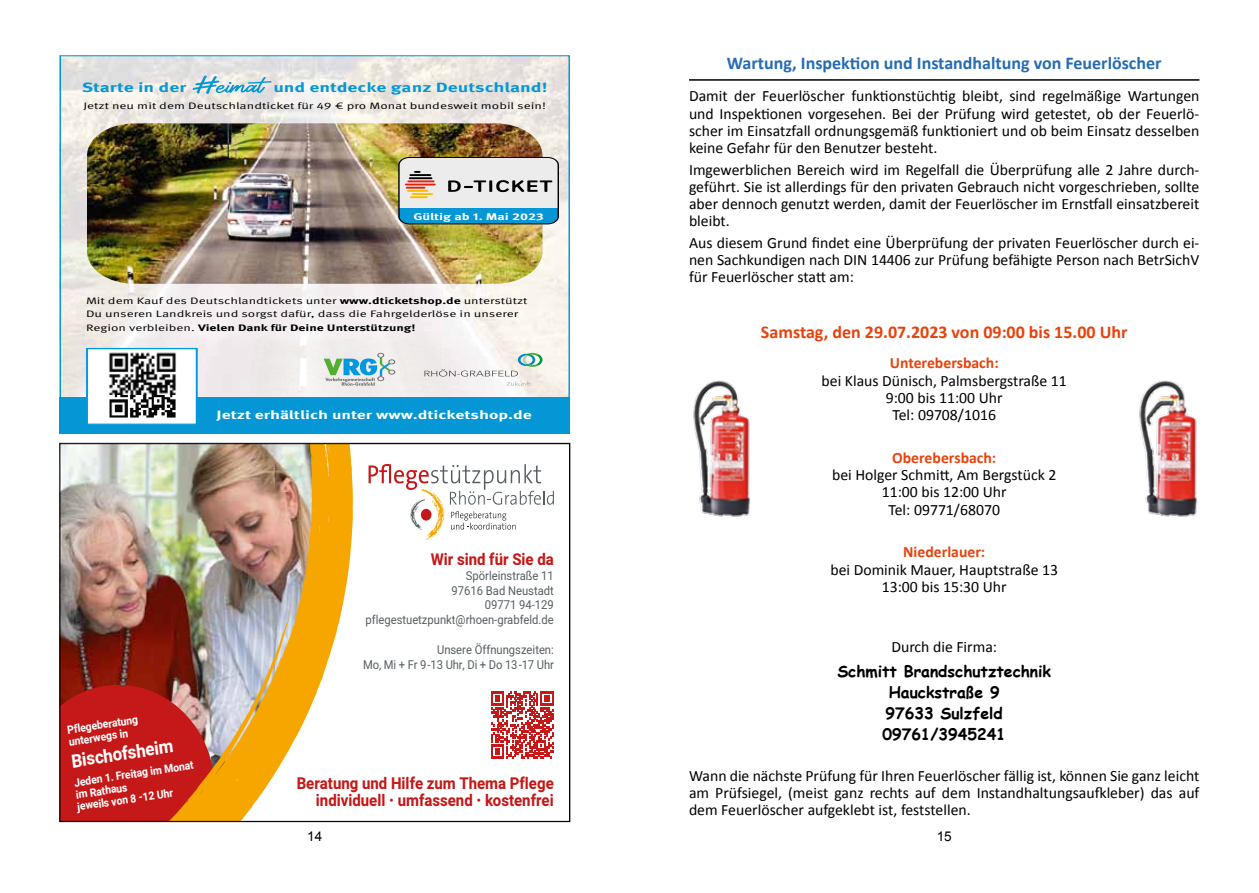
<style>
.page{position:relative;width:1259px;height:893px;background:#fff}
.page>*{position:absolute;margin:0;border:0;box-sizing:border-box;transform-origin:0 0}
.t1{font:700 18.3px "Heebo";color:#fff;scale:.93 1}
.t2{font:700 18px "Calibri";color:#246cb5}
.t3{font:700 18px "Calibri";color:#e7430c}
.t4{font:700 16.2px/17.5px "Heebo";color:#c51818;text-align:right;scale:.92 1}
.t5{font:15.75px/17.2px "Calibri";color:#000;text-align:justify}
.t6{font:700 15.75px/21px "Comic Sans MS";color:#000;text-align:center}
.t7{font:700 15.75px "Calibri";color:#e7430c}
.t8{font:700 13.5px "Meta Pro";color:#0597d5}
.t9{font:13.5px "Arial";color:#000}
.t10{font:700 13.35px "Meta Pro";color:#0597d5;scale:1.45 1}
.t11{font:12.15px/14.9px "Heebo";color:#565e61;text-align:right;scale:.92 1}
.t12{font:700 12.15px "Meta Pro";color:#fff}
.t13{font:700 12px "Meta Pro";color:#fff;scale:1.45 1}
.t14{font:700 11.25px/12.1px "Heebo";color:#fff;scale:.93 1}
.t15{font:700 9.75px "Meta Pro";color:#fff;scale:1.45 1}
.t16{font:9.45px/13.5px "Meta Pro Norm";color:#000}
.t17{font:700 9.45px "Meta Pro";color:#000}
.t18{font:9.3px/13.4px "Meta Pro Norm";color:#000;scale:1.45 1}
.t19{font:700 9.3px "Meta Pro";color:#000;scale:1.45 1}
.s1{font-family:"Meta Pro";font-weight:700}
.s2{font-family:"Meta Pro Norm";font-weight:400}
.s3{font-weight:300}
</style>
<div class="page">
<svg style="left:368px;top:464px;width:186px;height:76px"></svg>
<img style="left:62px;top:445px;width:291px;height:375px">
<svg style="left:491px;top:691px;width:62px;height:68px"></svg>
<img style="left:62px;top:57px;width:506px;height:340px">
<img style="left:87px;top:123px;width:455px;height:161px">
<svg style="left:193px;top:76px;width:78px;height:18px"></svg>
<svg style="left:324px;top:352px;width:71px;height:34px;background:#accecf"></svg>
<svg style="left:424px;top:353px;width:118px;height:33px"></svg>
<svg style="left:397px;top:156px;width:162px;height:69px;background:#a3bec7"></svg>
<div style="left:60px;top:397px;width:510px;height:37px;background:#0597d5"></div>
<img style="left:89px;top:351px;width:105px;height:71px">
<div style="left:86px;top:348px;width:111px;height:77px;border:2px solid #09d"></div>
<div style="left:91px;top:351px;width:101px;height:71px;background:#fff"></div>
<svg style="left:106px;top:352px;width:72px;height:71px"></svg>
<hr style="left:689px;top:79px;width:510px;height:2px;background:#000">
<img style="left:693px;top:380px;width:58px;height:137px">
<img style="left:1139px;top:380px;width:59px;height:137px">
<p class="t8" style="left:100px;top:72px;width:74px">Starte in der</p>
<p class="t8" style="left:234px;top:72px;width:193px">und entdecke ganz Deutschland!</p>
<p class="t16" style="left:102px;top:94px;width:324px">Jetzt neu mit dem Deutschlandticket für 49 € pro Monat bundesweit mobil sein!</p>
<p class="t10" style="left:82px;top:77px;width:74px">Starte in der</p>
<p class="t10" style="left:273px;top:77px;width:191px">und entdecke ganz Deutschland!</p>
<p class="t18" style="left:83px;top:99px;width:320px">Jetzt neu mit dem Deutschlandticket für 49 € pro Monat bundesweit mobil sein!</p>
<p class="t15" style="left:413px;top:209px;width:91px">Gültig ab 1. Mai 2023</p>
<p class="t16" style="left:103px;top:292px;width:309px">Mit dem Kauf des Deutschlandtickets unter <span class="s1">www.dticketshop.de</span> unterstützt<br>Du unseren Landkreis und sorgst dafür, dass die Fahrgelderlöse in unserer</p>
<p class="t17" style="left:103px;top:319px;width:231px"><span class="s2">Region verbleiben.</span> Vielen Dank für Deine Unterstützung!</p>
<p class="t18" style="left:86px;top:294px;width:306px">Mit dem Kauf des Deutschlandtickets unter <span class="s1">www.dticketshop.de</span> unterstützt<br>Du unseren Landkreis und sorgst dafür, dass die Fahrgelderlöse in unserer</p>
<p class="t19" style="left:86px;top:320px;width:229px"><span class="s2">Region verbleiben.</span> Vielen Dank für Deine Unterstützung!</p>
<p class="t12" style="left:194px;top:404px;width:221px">Jetzt erhältlich unter www.dticketshop.de</p>
<p class="t13" style="left:217px;top:405px;width:219px">Jetzt erhältlich unter www.dticketshop.de</p>
<p class="t14" style="left:66px;top:724px;width:79px;rotate:-9deg">Pflegeberatung unterwegs in</p>
<p class="t1" style="left:69px;top:749px;width:112px;rotate:-9deg">Bischofsheim</p>
<p class="t14" style="left:73px;top:777px;width:132px;rotate:-9deg">Jeden 1. Freitag im Monat im Rathaus<br>jeweils von 8 -12 Uhr</p>
<p class="t4" style="left:431px;top:551px;width:135px">Wir sind für Sie da</p>
<p class="t11" style="left:365px;top:568px;width:206px">Spörleinstraße 11<br>97616 Bad Neustadt<br>09771 94-129 pflegestuetzpunkt@rhoen-grabfeld.de</p>
<p class="t11" style="left:363px;top:642px;width:209px">Unsere Öffnungszeiten:<br>Mo, Mi + Fr 9 -13 Uhr, Di + Do 13 -17 Uhr</p>
<p class="t4" style="left:297px;top:775px;width:281px">Beratung und Hilfe zum Thema Pflege individuell <span class="s3">•</span> umfassend <span class="s3">•</span> kostenfrei</p>
<p class="t2" style="left:727px;top:52px;width:436px">Wartung, Inspektion und Instandhaltung von Feuerlöscher</p>
<p class="t5" style="left:689px;top:87px;width:512px">Damit der Feuerlöscher funktionstüchtig bleibt, sind regelmäßige Wartungen und Inspektionen vorgesehen. Bei der Prüfung wird getestet, ob der Feuerlö&shy;scher im Einsatzfall ordnungsgemäß funktioniert und ob beim Einsatz desselben keine Gefahr für den Benutzer besteht.</p>
<p class="t5" style="left:689px;top:160px;width:512px">Imgewerblichen Bereich wird im Regelfall die Überprüfung alle 2 Jahre durch&shy;geführt. Sie ist allerdings für den privaten Gebrauch nicht vorgeschrieben, sollte aber dennoch genutzt werden, damit der Feuerlöscher im Ernstfall einsatzbereit bleibt.</p>
<p class="t5" style="left:689px;top:233px;width:512px">Aus diesem Grund findet eine Überprüfung der privaten Feuerlöscher durch ei&shy;nen Sachkundigen nach DIN 14406 zur Prüfung befähigte Person nach BetrSichV für Feuerlöscher statt am:</p>
<p class="t3" style="left:761px;top:321px;width:368px">Samstag, den 29.07.2023 von 09:00 bis 15.00 Uhr</p>
<p class="t7" style="left:890px;top:353px;width:110px">Unterebersbach:</p>
<p class="t5" style="left:821px;top:371px;width:247px;text-align:center">bei Klaus Dünisch, Palmsbergstraße 11<br>9:00 bis 11:00 Uhr<br>Tel: 09708/1016</p>
<p class="t7" style="left:892px;top:448px;width:106px">Oberebersbach:</p>
<p class="t5" style="left:832px;top:465px;width:226px;text-align:center">bei Holger Schmitt, Am Bergstück 2<br>11:00 bis 12:00 Uhr<br>Tel: 09771/68070</p>
<p class="t7" style="left:903px;top:542px;width:84px">Niederlauer:</p>
<p class="t5" style="left:830px;top:560px;width:229px;text-align:center">bei Dominik Mauer, Hauptstraße 13<br>13:00 bis 15:30 Uhr</p>
<p class="t5" style="left:891px;top:637px;width:107px">Durch die Firma:</p>
<p class="t6" style="left:837px;top:660px;width:215px">Schmitt Brandschutztechnik<br>Hauckstraße 9<br>97633 Sulzfeld<br>09761/3945241</p>
<p class="t5" style="left:689px;top:766px;width:512px">Wann die nächste Prüfung für Ihren Feuerlöscher fällig ist, können Sie ganz leicht am Prüfsiegel, (meist ganz rechts auf dem Instandhaltungsaufkleber) das auf dem Feuerlöscher aufgeklebt ist, feststellen.</p>
<p class="t9" style="left:307px;top:828px;width:17px">14</p>
<p class="t9" style="left:936px;top:828px;width:17px">15</p>
</div>
